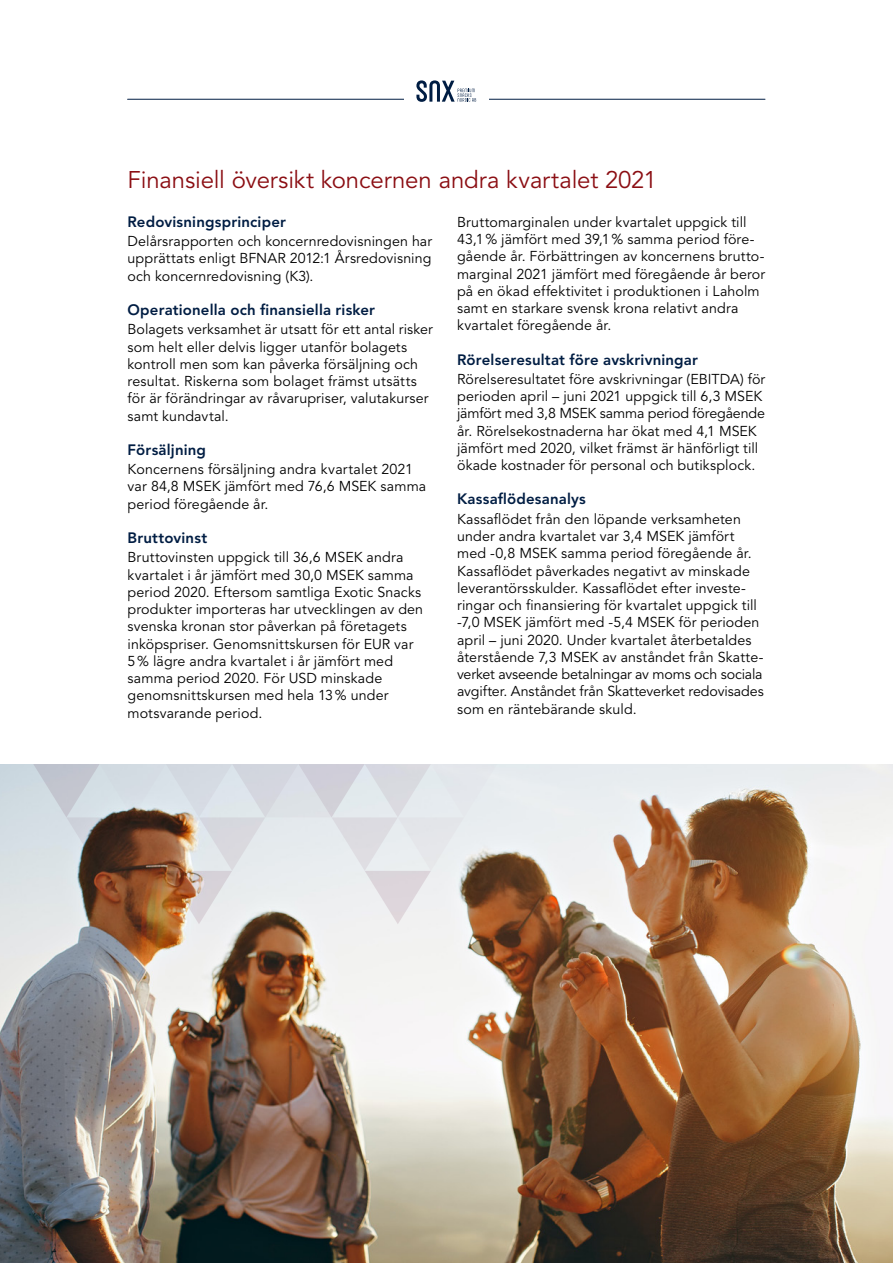
<style>
.page{position:relative;width:893px;height:1263px;background:#fff}
.page>*{position:absolute;margin:0;border:0;box-sizing:border-box;transform-origin:0 0}
.H2_spänn_över{font:24px "Avenir LT Std";letter-spacing:-.005em;color:#8b0e13}
.t1{font:800 15px "Avenir LT Std";letter-spacing:.01em;color:#001d43}
.Bröd{font:14.25px/17.2px "Avenir LT Std";letter-spacing:.01em;color:#000}
</style>
<div class="page">
<hr style="left:128px;top:99px;width:637px;height:1px;background:#001d43">
<div style="left:404px;top:74px;width:84px;height:34px;background:#fff"></div>
<svg style="left:416px;top:80px;width:60px;height:22px"></svg>
<img style="left:0;top:764px;width:893px;height:499px">
<svg style="left:33px;top:764px;width:464px;height:160px;background:#cbc5c3"></svg>
<p class="H2_spänn_över" style="left:128px;top:166px;width:531px">Finansiell översikt koncernen andra kvartalet 2021</p>
<h3 class="t1" style="left:128px;top:213px;width:160px">Redovisningsprinciper</h3>
<p class="Bröd" style="left:128px;top:233px;width:306px;text-align:justify">Delårsrapporten och koncernredovisningen har upprättats enligt BFNAR 2012:1 Årsredovisning och koncernredovisning (K3).</p>
<h3 class="t1" style="left:128px;top:301px;width:249px">Operationella och finansiella risker</h3>
<p class="Bröd" style="left:128px;top:321px;width:307px">Bolagets verksamhet är utsatt för ett antal risker som helt eller delvis ligger utanför bolagets kontroll men som kan påverka försäljning och resultat. Riskerna som bolaget främst utsätts för är förändringar av råvarupriser, valutakurser samt kundavtal.</p>
<h3 class="t1" style="left:128px;top:441px;width:80px">Försäljning</h3>
<p class="Bröd" style="left:128px;top:461px;width:300px">Koncernens försäljning andra kvartalet 2021 var 84,8 MSEK jämfört med 76,6 MSEK samma period föregående år.</p>
<h3 class="t1" style="left:128px;top:529px;width:81px">Bruttovinst</h3>
<p class="Bröd" style="left:128px;top:549px;width:297px">Bruttovinsten uppgick till 36,6 MSEK andra kvartalet i år jämfört med 30,0 MSEK samma period 2020. Eftersom samtliga Exotic Snacks produkter importeras har utvecklingen av den svenska kronan stor påverkan på företagets inköpspriser. Genomsnittskursen för EUR var 5% lägre andra kvartalet i år jämfört med samma period 2020. För USD minskade genomsnittskursen med hela 13% under motsvarande period.</p>
<p class="Bröd" style="left:457px;top:214px;width:310px">Bruttomarginalen under kvartalet uppgick till 43,1% jämfört med 39,1% samma period före&shy;gående år. Förbättringen av koncernens brutto&shy;marginal 2021 jämfört med föregående år beror på en ökad effektivitet i produktionen i Laholm samt en starkare svensk krona relativt andra kvartalet föregående år.</p>
<h3 class="t1" style="left:457px;top:350px;width:242px">Rörelseresultat före avskrivningar</h3>
<p class="Bröd" style="left:457px;top:371px;width:310px">Rörelseresultatet före avskrivningar (EBITDA) för perioden april – juni 2021 uppgick till 6,3 MSEK jämfört med 3,8 MSEK samma period föregående år. Rörelsekostnaderna har ökat med 4,1 MSEK jämfört med 2020, vilket främst är hänförligt till ökade kostnader för personal och butiksplock.</p>
<h3 class="t1" style="left:457px;top:490px;width:130px">Kassaflödesanalys</h3>
<p class="Bröd" style="left:457px;top:511px;width:308px">Kassaflödet från den löpande verksamheten under andra kvartalet var 3,4 MSEK jämfört med -0,8 MSEK samma period föregående år.<br>Kassaflödet påverkades negativt av minskade leverantörsskulder. Kassaflödet efter investe&shy;ringar och finansiering för kvartalet uppgick till -7,0 MSEK jämfört med -5,4 MSEK för perioden april – juni 2020. Under kvartalet återbetaldes återstående 7,3 MSEK av anståndet från Skatte&shy;verket avseende betalningar av moms och sociala avgifter. Anståndet från Skatteverket redovisades som en räntebärande skuld.</p>
</div>
